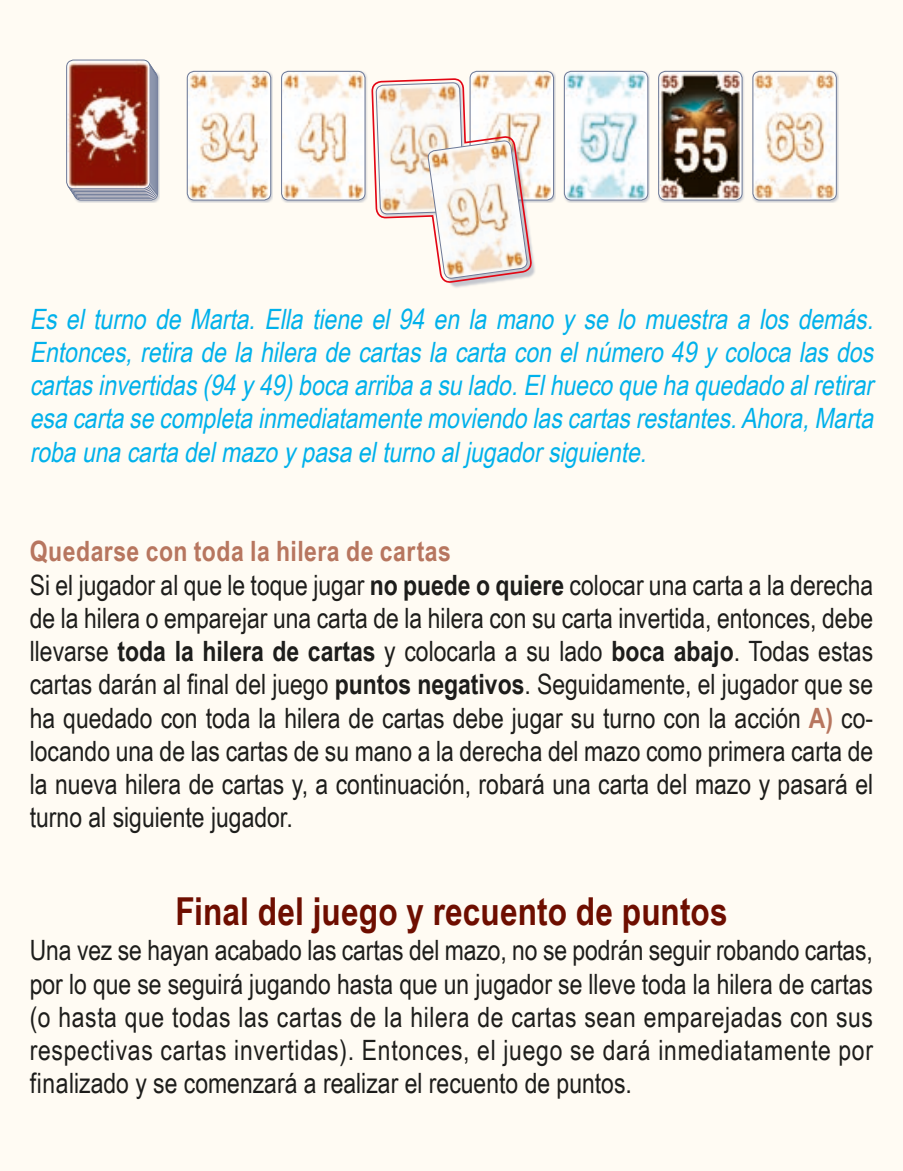
<style>
.page{position:relative;width:903px;height:1171px;background:#fffbf3}
.page>*{position:absolute;margin:0;border:0;box-sizing:border-box;transform-origin:0 0}
.t1{font:700 38.5px "Arial Narrow";letter-spacing:.005em;color:#6e0e00}
.t2{font:28px/33.2px "Arial Narrow";color:#1d1d1b;text-align:justify}
.t3{font:italic 28px/33.2px "Arial Narrow";color:#00b1eb;text-align:justify}
.t4{font:700 28px "Arial Narrow";letter-spacing:.02em;color:#b7765f}
.s1{font-weight:700}
.s2{font-weight:700;color:#b7765f}
</style>
<div class="page">
<div style="left:73px;top:71px;width:87px;height:132px;background:#6d7997;opacity:.4"></div>
<div style="left:72px;top:68px;width:84px;height:130px;border:1px solid #6d7997;border-radius:7px"></div>
<div style="left:70px;top:65px;width:84px;height:130px;border:1px solid #6d7997;border-radius:7px"></div>
<div style="left:68px;top:63px;width:84px;height:129px;border:1px solid #6d7997;border-radius:7px"></div>
<img style="left:67px;top:60px;width:83px;height:129px">
<div style="left:66px;top:60px;width:84px;height:129px;border:1px solid #6d7997;border-radius:7px"></div>
<div style="left:186px;top:71px;width:87px;height:132px;background:#6d7997;opacity:.4"></div>
<img style="left:187px;top:71px;width:84px;height:129px">
<div style="left:187px;top:71px;width:84px;height:129px;border:1px solid #6d7997;border-radius:7px"></div>
<div style="left:281px;top:71px;width:86px;height:132px;background:#6d7997;opacity:.4"></div>
<img style="left:282px;top:71px;width:83px;height:129px">
<div style="left:281px;top:71px;width:84px;height:129px;border:1px solid #6d7997;border-radius:7px"></div>
<div style="left:469px;top:71px;width:87px;height:132px;background:#6d7997;opacity:.4"></div>
<img style="left:470px;top:71px;width:83px;height:129px">
<div style="left:470px;top:71px;width:84px;height:129px;border:1px solid #6d7997;border-radius:7px"></div>
<div style="left:563px;top:71px;width:87px;height:132px;background:#6d7997;opacity:.4"></div>
<img style="left:564px;top:71px;width:84px;height:129px">
<div style="left:564px;top:71px;width:84px;height:129px;border:1px solid #6d7997;border-radius:7px"></div>
<div style="left:658px;top:71px;width:86px;height:132px;background:#6d7997;opacity:.4"></div>
<img style="left:659px;top:71px;width:83px;height:129px">
<div style="left:658px;top:71px;width:84px;height:129px;border:1px solid #6d7997;border-radius:7px"></div>
<div style="left:752px;top:71px;width:87px;height:132px;background:#6d7997;opacity:.4"></div>
<img style="left:753px;top:71px;width:83px;height:129px">
<div style="left:752px;top:71px;width:85px;height:129px;border:1px solid #6d7997;border-radius:7px"></div>
<svg style="left:372px;top:79px;width:161px;height:209px"></svg>
<p class="t3" style="left:30px;top:301px;width:852px">Es el turno de Marta. Ella tiene el 94 en la mano y se lo muestra a los demás.<br>Entonces,retiradelahileradecartaslacartaconelnúmero49ycolocalasdos cartasinvertidas(94y49)bocaarribaasulado.Elhuecoquehaquedadoalretirar esacartasecompletainmediatamentemoviendolascartasrestantes.Ahora,Marta robaunacartadelmazoypasaelturnoaljugadorsiguiente.</p>
<p class="t4" style="left:30px;top:530px;width:423px">Quedarse con toda la hilera de cartas</p>
<p class="t2" style="left:30px;top:567px;width:845px">Si el jugador al que le toque jugar <span class="s1">no puede o quiere</span> colocar una carta a la derecha de la hilera o emparejar una carta de la hilera con su carta invertida, entonces, debe llevarse <span class="s1">toda la hilera de cartas</span> y colocarla a su lado <span class="s1">boca abajo</span>. Todas estas cartas darán al final del juego <span class="s1">puntos negativos</span>. Seguidamente, el jugador que se ha quedado con toda la hilera de cartas debe jugar su turno con la acción <span class="s2">A)</span> co&shy;locando una de las cartas de su mano a la derecha del mazo como primera carta de la nueva hilera de cartas y, a continuación, robará una carta del mazo y pasará el turno al siguiente jugador.</p>
<p class="t1" style="left:175px;top:883px;width:554px">Final del juego y recuento de puntos</p>
<p class="t2" style="left:30px;top:933px;width:845px">Una vez se hayan acabado las cartas del mazo, no se podrán seguir robando cartas, por lo que se seguirá jugando hasta que un jugador se lleve toda la hilera de cartas (o hasta que todas las cartas de la hilera de cartas sean emparejadas con sus respectivas cartas invertidas). Entonces, el juego se dará inmediatamente por finalizado y se comenzará a realizar el recuento de puntos.</p>
</div>
